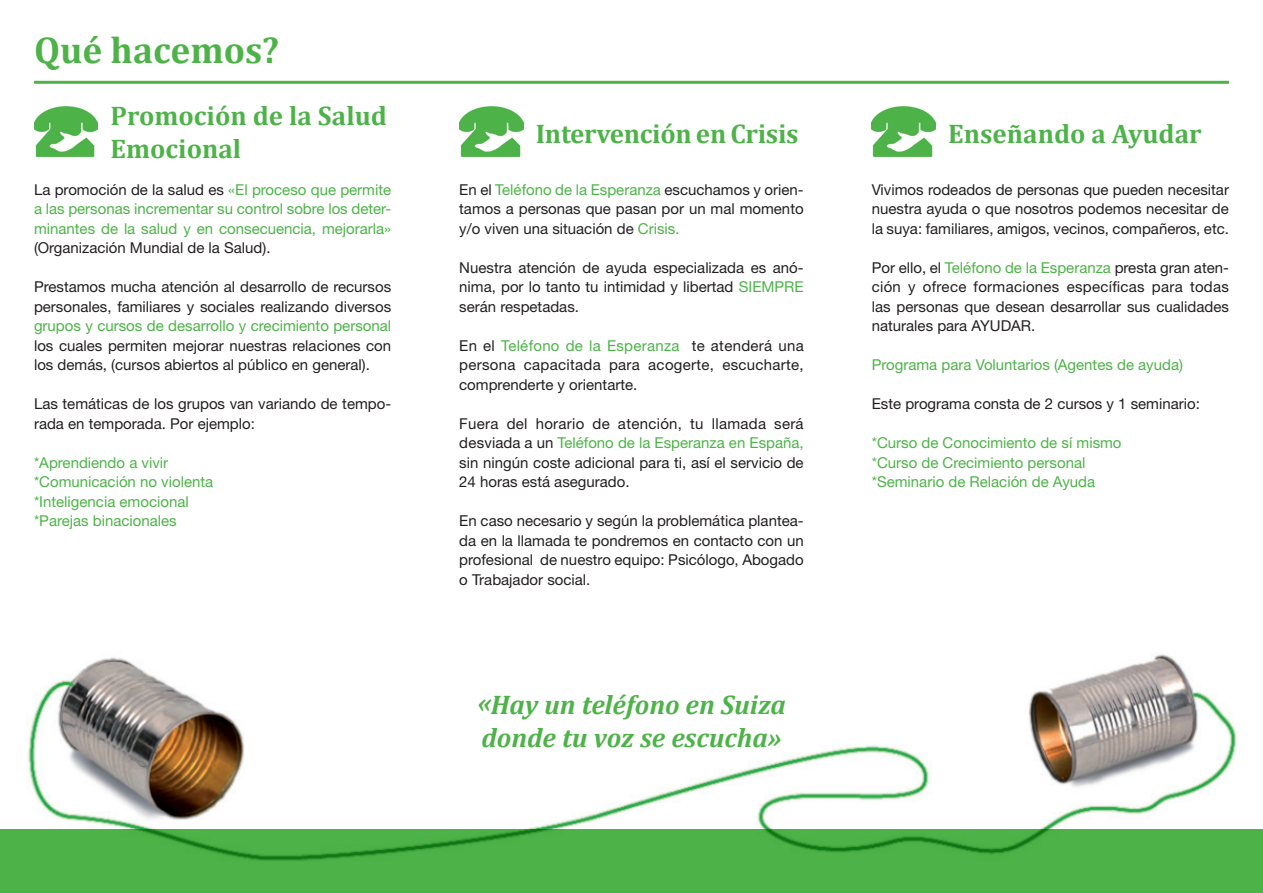
<style>
.page{position:relative;width:1263px;height:893px;background:#fff}
.page>*{position:absolute;margin:0;border:0;box-sizing:border-box;transform-origin:0 0}
.t1{font:700 37.5px "Cambria";color:#4db348}
.t2{font:700 27px/32.4px "Cambria";color:#4db348}
.t3{font:italic 700 27px/32.4px "Cambria";color:#4db348}
.t4{font:15px/19.5px "Helvetica Neue";color:#231f20;text-align:justify}
.t5{font:15px/19.5px "Helvetica Neue";color:#4db348}
.s1{color:#231f20}
.s2{color:#4db348}
</style>
<div class="page">
<div style="left:0;top:829px;width:1263px;height:64px;background:#4db348"></div>
<img style="left:459px;top:106px;width:64px;height:51px">
<hr style="left:34px;top:81px;width:1195px;height:3px;background:#4db348">
<img style="left:872px;top:106px;width:63px;height:51px">
<img style="left:28px;top:654px;width:1209px;height:207px">
<img style="left:34px;top:106px;width:64px;height:51px">
<h1 class="t1" style="left:34px;top:24px;width:247px">Qué hacemos?</h1>
<h2 class="t2" style="left:111px;top:99px;width:278px">Promoción de la Salud<br>Emocional</h2>
<p class="t5" style="left:34px;top:179px;width:359px;text-align:justify"><span class="s1">La promoción de la salud es</span> «El proceso que permite a las personas incrementar su control sobre los deter&shy;minantes de la salud y en consecuencia, mejorarla»</p>
<p class="t4" style="left:34px;top:238px;width:238px">(Organización Mundial de la Salud).</p>
<p class="t4" style="left:34px;top:277px;width:359px">Prestamos mucha atención al desarrollo de recursos personales, familiares y sociales realizando diversos</p>
<p class="t5" style="left:34px;top:316px;width:359px">grupos y cursos de desarrollo y crecimiento personal</p>
<p class="t4" style="left:34px;top:335px;width:359px">los cuales permiten mejorar nuestras relaciones con los demás, (cursos abiertos al público en general).</p>
<p class="t4" style="left:34px;top:394px;width:359px">Las temáticas de los grupos van variando de tempo&shy;rada en temporada. Por ejemplo:</p>
<p class="t5" style="left:34px;top:452px;width:181px">*Aprendiendo a vivir *Comunicación no violenta *Inteligencia emocional *Parejas binacionales</p>
<h2 class="t2" style="left:536px;top:117px;width:264px">Intervención en Crisis</h2>
<h2 class="t2" style="left:948px;top:117px;width:255px">Enseñando a Ayudar</h2>
<p class="t4" style="left:459px;top:179px;width:346px">En el <span class="s2">Teléfono de la Esperanza</span> escuchamos y orien&shy;tamos a personas que pasan por un mal momento y/o viven una situación de <span class="s2">Crisis.</span></p>
<p class="t4" style="left:459px;top:257px;width:346px">Nuestra atención de ayuda especializada es anó&shy;nima, por lo tanto tu intimidad y libertad <span class="s2">SIEMPRE </span>serán respetadas.</p>
<p class="t4" style="left:459px;top:335px;width:346px">En el <span class="s2">Teléfono de la Esperanza</span> te atenderá una persona capacitada para acogerte, escucharte, comprenderte y orientarte.</p>
<p class="t4" style="left:459px;top:413px;width:346px">Fuera del horario de atención, tu llamada será desviada a un <span class="s2">Teléfono de la Esperanza en España, </span>sin ningún coste adicional para ti, así el servicio de 24 horas está asegurado.</p>
<p class="t4" style="left:459px;top:511px;width:346px">En caso necesario y según la problemática plantea&shy;da en la llamada te pondremos en contacto con un profesional de nuestro equipo: Psicólogo, Abogado o Trabajador social.</p>
<h2 class="t3" style="left:477px;top:688px;width:310px">«Hay un teléfono en Suiza donde tu voz se escucha»</h2>
<p class="t4" style="left:872px;top:179px;width:359px">Vivimos rodeados de personas que pueden necesitar nuestra ayuda o que nosotros podemos necesitar de la suya: familiares, amigos, vecinos, compañeros, etc.</p>
<p class="t4" style="left:872px;top:257px;width:359px">Por ello, el <span class="s2">Teléfono de la Esperanza</span> presta gran aten&shy;ción y ofrece formaciones específicas para todas las personas que desean desarrollar sus cualidades naturales para AYUDAR.</p>
<p class="t5" style="left:872px;top:355px;width:313px">Programa para Voluntarios (Agentes de ayuda)</p>
<p class="t4" style="left:872px;top:394px;width:330px">Este programa consta de 2 cursos y 1 seminario:</p>
<p class="t5" style="left:872px;top:433px;width:251px">*Curso de Conocimiento de sí mismo *Curso de Crecimiento personal *Seminario de Relación de Ayuda</p>
</div>
